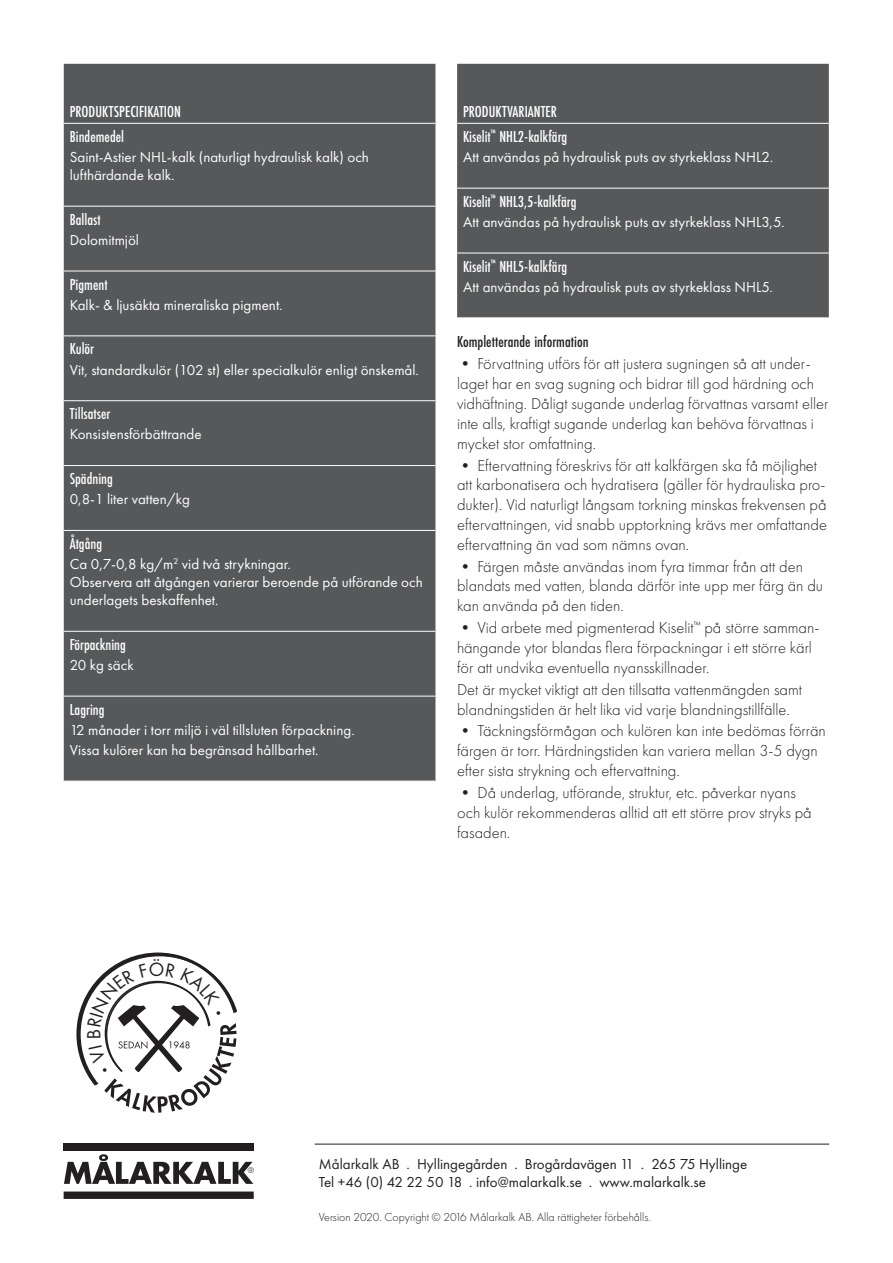
<style>
.page{position:relative;width:893px;height:1263px;background:#fff}
.page>*{position:absolute;margin:0;border:0;box-sizing:border-box;transform-origin:0 0}
.Brödtext{font:300 16.5px/19.8px "Futura PT";color:#231f20}
.Tabell_produktrubrik{font:500 16.5px "Futura PT Cond";color:#fff}
.Brödtext_rubrik{font:500 16.5px "Futura PT Cond";color:#231f20}
.Tabell_brödtext_vit{font:15px/18px "Futura PT";color:#fff}
.t1{font:15px/18px "Futura PT";color:#231f20}
.t2{font:13.65px "Minion Pro";color:#231f20}
.t3{font:300 12px "Futura PT";color:#231f20}
.t4{font:300 7.5px "Futura Std";color:#231f20;scale:1.04 1}
</style>
<div class="page">
<div style="left:64px;top:64px;width:371px;height:717px;background:#57585a"></div>
<hr style="left:64px;top:123px;width:371px;height:1px;background:#fff">
<hr style="left:64px;top:206px;width:371px;height:1px;background:#fff">
<hr style="left:64px;top:271px;width:371px;height:1px;background:#fff">
<hr style="left:64px;top:336px;width:371px;height:1px;background:#fff">
<hr style="left:64px;top:400px;width:371px;height:1px;background:#fff">
<hr style="left:64px;top:465px;width:371px;height:1px;background:#fff">
<hr style="left:64px;top:530px;width:371px;height:1px;background:#fff">
<hr style="left:64px;top:631px;width:371px;height:1px;background:#fff">
<hr style="left:64px;top:696px;width:371px;height:1px;background:#fff">
<div style="left:457px;top:64px;width:372px;height:254px;background:#57585a"></div>
<hr style="left:457px;top:123px;width:372px;height:1px;background:#fff">
<hr style="left:457px;top:188px;width:372px;height:1px;background:#fff">
<hr style="left:457px;top:253px;width:372px;height:1px;background:#fff">
<hr style="left:315px;top:1144px;width:514px;height:1px;background:#231f20">
<svg style="left:64px;top:1154px;width:189px;height:30px"></svg>
<div style="left:64px;top:1143px;width:190px;height:8px;background:#231f20"></div>
<div style="left:64px;top:1191px;width:190px;height:8px;background:#231f20"></div>
<svg style="left:76px;top:952px;width:161px;height:161px"></svg>
<p class="Tabell_produktrubrik" style="left:70px;top:102px;width:113px">PRODUKTSPECIFIKATION</p>
<p class="Tabell_produktrubrik" style="left:70px;top:127px;width:56px">Bindemedel</p>
<p class="Tabell_brödtext_vit" style="left:70px;top:148px;width:301px">Saint-Astier NHL-kalk (naturligt hydraulisk kalk) och lufthärdande kalk.</p>
<p class="Tabell_produktrubrik" style="left:70px;top:210px;width:32px">Ballast</p>
<p class="Tabell_brödtext_vit" style="left:70px;top:231px;width:71px">Dolomitmjöl</p>
<p class="Tabell_produktrubrik" style="left:70px;top:274px;width:39px">Pigment</p>
<p class="Tabell_brödtext_vit" style="left:70px;top:296px;width:214px">Kalk- &amp; ljusäkta mineraliska pigment.</p>
<p class="Tabell_produktrubrik" style="left:70px;top:339px;width:26px">Kulör</p>
<p class="Tabell_brödtext_vit" style="left:70px;top:360px;width:351px">Vit, standardkulör (102 st) eller specialkulör enligt önskemål.</p>
<p class="Tabell_produktrubrik" style="left:70px;top:404px;width:42px">Tillsatser</p>
<p class="Tabell_brödtext_vit" style="left:70px;top:425px;width:133px">Konsistensförbättrande</p>
<p class="Tabell_produktrubrik" style="left:70px;top:469px;width:45px">Spädning</p>
<p class="Tabell_brödtext_vit" style="left:70px;top:490px;width:122px">0,8-1 liter vatten/kg</p>
<p class="Tabell_produktrubrik" style="left:70px;top:534px;width:34px">Åtgång</p>
<p class="Tabell_brödtext_vit" style="left:70px;top:555px;width:354px">Ca 0,7-0,8 kg/m<sup>2</sup> vid två strykningar.<br>Observera att åtgången varierar beroende på utförande och underlagets beskaffenhet.</p>
<p class="Tabell_produktrubrik" style="left:70px;top:635px;width:58px">Förpackning</p>
<p class="Tabell_brödtext_vit" style="left:70px;top:656px;width:65px">20 kg säck</p>
<p class="Tabell_produktrubrik" style="left:70px;top:699px;width:36px">Lagring</p>
<p class="Tabell_brödtext_vit" style="left:70px;top:721px;width:286px">12 månader i torr miljö i väl tillsluten förpackning.</p>
<p class="Tabell_brödtext_vit" style="left:70px;top:741px;width:250px">Vissa kulörer kan ha begränsad hållbarhet.</p>
<p class="Tabell_produktrubrik" style="left:463px;top:102px;width:95px">PRODUKTVARIANTER</p>
<p class="Tabell_produktrubrik" style="left:463px;top:127px;width:106px">Kiselit<sup>™</sup> NHL2-kalkfärg</p>
<p class="Tabell_brödtext_vit" style="left:463px;top:148px;width:312px">Att användas på hydraulisk puts av styrkeklass NHL2.</p>
<p class="Tabell_produktrubrik" style="left:463px;top:192px;width:115px">Kiselit<sup>™</sup> NHL3,5-kalkfärg</p>
<p class="Tabell_brödtext_vit" style="left:463px;top:213px;width:323px">Att användas på hydraulisk puts av styrkeklass NHL3,5.</p>
<p class="Tabell_produktrubrik" style="left:463px;top:256px;width:106px">Kiselit<sup>™</sup> NHL5-kalkfärg</p>
<p class="Tabell_brödtext_vit" style="left:463px;top:278px;width:311px">Att användas på hydraulisk puts av styrkeklass NHL5.</p>
<p class="Brödtext_rubrik" style="left:457px;top:332px;width:133px">Kompletterande information</p>
<p class="Brödtext" style="left:457px;top:354px;width:373px">• Förvattning utförs för att justera sugningen så att under&shy;laget har en svag sugning och bidrar till god härdning och vidhäftning. Dåligt sugande underlag förvattnas varsamt eller inte alls, kraftigt sugande underlag kan behöva förvattnas i mycket stor omfattning.</p>
<p class="Brödtext" style="left:457px;top:455px;width:371px">• Eftervattning föreskrivs för att kalkfärgen ska få möjlighet att karbonatisera och hydratisera (gäller för hydrauliska pro&shy;dukter). Vid naturligt långsam torkning minskas frekvensen på eftervattningen, vid snabb upptorkning krävs mer omfattande eftervattning än vad som nämns ovan.</p>
<p class="Brödtext" style="left:457px;top:556px;width:368px">• Färgen måste användas inom fyra timmar från att den blandats med vatten, blanda därför inte upp mer färg än du kan använda på den tiden.</p>
<p class="Brödtext" style="left:457px;top:618px;width:364px">• Vid arbete med pigmenterad Kiselit<sup>™</sup> på större samman&shy;hängande ytor blandas flera förpackningar i ett större kärl för att undvika eventuella nyansskillnader.</p>
<p class="Brödtext" style="left:457px;top:679px;width:346px">Det är mycket viktigt att den tillsatta vattenmängden samt blandningstiden är helt lika vid varje blandningstillfälle.</p>
<p class="Brödtext" style="left:457px;top:721px;width:370px">• Täckningsförmågan och kulören kan inte bedömas förrän färgen är torr. Härdningstiden kan variera mellan 3-5 dygn efter sista strykning och eftervattning.</p>
<p class="Brödtext" style="left:457px;top:783px;width:356px">• Då underlag, utförande, struktur, etc. påverkar nyans och kulör rekommenderas alltid att ett större prov stryks på fasaden.</p>
<p class="t2" style="left:102px;top:1060px;width:7px">•</p>
<p class="t2" style="left:216px;top:1003px;width:7px">•</p>
<p class="t4" style="left:248px;top:1165px;width:8px">®</p>
<p class="t1" style="left:319px;top:1155px;width:430px">Målarkalk AB . Hyllingegården . Brogårdavägen 11 . 265 75 Hyllinge<br>Tel +46 (0) 42 22 50 18 . info@malarkalk.se . www.malarkalk.se</p>
<p class="t3" style="left:319px;top:1210px;width:333px">Version 2020. Copyright © 2016 Målarkalk AB. Alla rättigheter förbehålls.</p>
</div>
